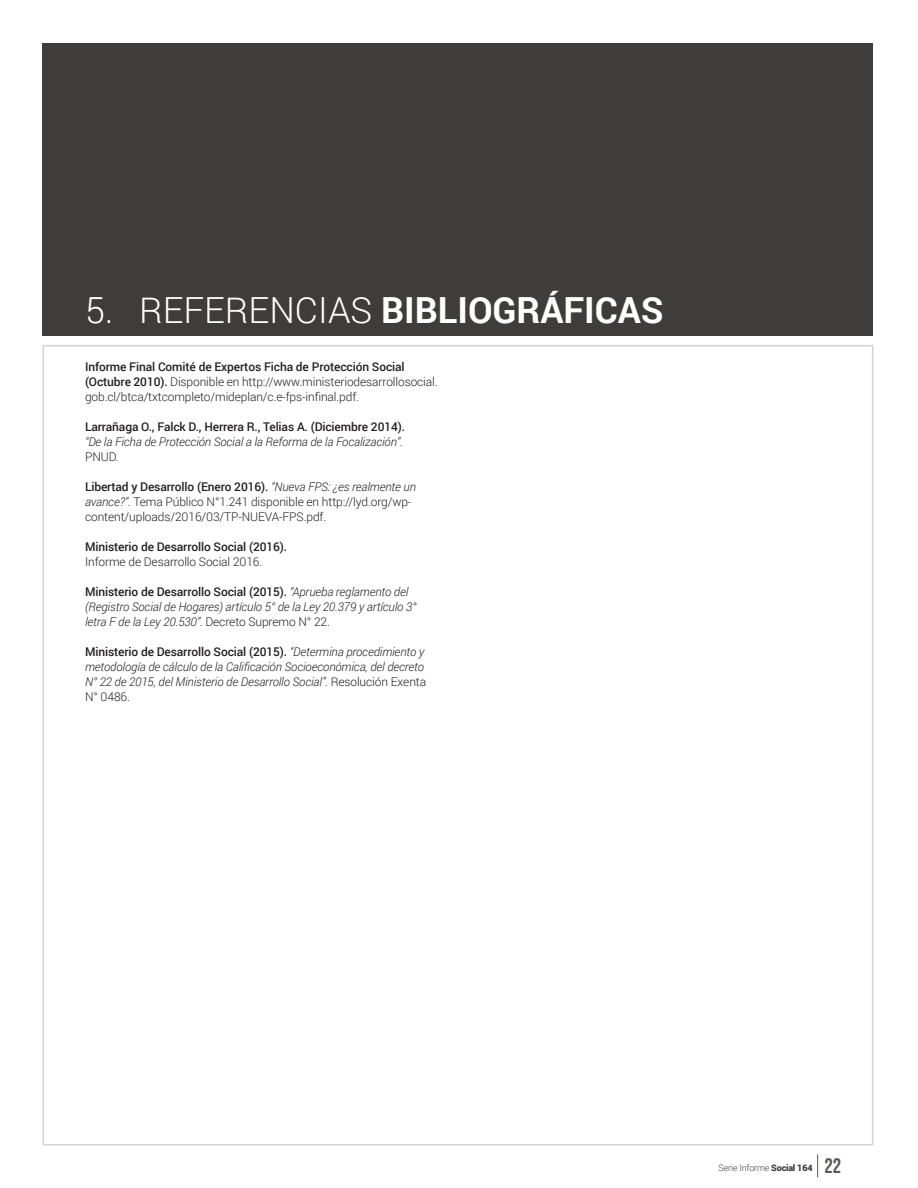
<style>
.page{position:relative;width:918px;height:1188px;background:#fff}
.page>*{position:absolute;margin:0;border:0;box-sizing:border-box;transform-origin:0 0}
.t1{font:700 36px "Roboto";color:#fff}
.t2{font:21px "Bebas Neue";color:#585754}
.t3{font:italic 300 12px/15px "Roboto";letter-spacing:-.01em;color:#231f20}
.t4{font:300 12px/15px "Roboto";letter-spacing:-.01em;color:#231f20}
.t5{font:500 12px "Roboto";letter-spacing:-.01em;color:#231f20}
.t6{font:300 9px "Roboto";letter-spacing:-.02em;color:#3e3d39}
.s1{font-weight:300}
.s2{font-weight:500}
.s3{font-style:italic}
.s4{font-weight:500;font-style:normal}
.s5{font-style:normal}
.s6{font-weight:900}
</style>
<div class="page">
<svg style="left:817px;top:1154px;width:1px;height:23px"></svg>
<div style="left:43px;top:43px;width:830px;height:292px;background:#3e3d39"></div>
<h1 class="t1" style="left:85px;top:284px;width:580px"><span class="s1">5. REFERENCIAS</span> BIBLIOGRÁFICAS</h1>
<p class="t4" style="left:85px;top:359px;width:354px"><span class="s2">Informe Final Comité de Expertos Ficha de Protección Social (Octubre 2010).</span> Disponible en http://www.ministeriodesarrollosocial. gob.cl/btca/txtcompleto/mideplan/c.e-fps-infinal.pdf.</p>
<p class="t5" style="left:85px;top:418px;width:322px">Larrañaga O., Falck D., Herrera R., Telias A. (Diciembre 2014).</p>
<p class="t3" style="left:85px;top:434px;width:319px">“De la Ficha de Protección Social a la Reforma de la Focalización”.</p>
<p class="t4" style="left:85px;top:449px;width:35px">PNUD.</p>
<p class="t4" style="left:85px;top:479px;width:332px"><span class="s2">Libertad y Desarrollo (Enero 2016).</span> <span class="s3">“Nueva FPS: ¿es realmente un avance?”.</span> Tema Público N°1.241 disponible en http://lyd.org/wp&shy;content/uploads/2016/03/TP-NUEVA-FPS.pdf.</p>
<p class="t5" style="left:85px;top:538px;width:204px">Ministerio de Desarrollo Social (2016).</p>
<p class="t4" style="left:85px;top:554px;width:179px">Informe de Desarrollo Social 2016.</p>
<p class="t3" style="left:85px;top:584px;width:333px"><span class="s4">Ministerio de Desarrollo Social (2015).</span> “Aprueba reglamento del (Registro Social de Hogares) artículo 5° de la Ley 20.379 y artículo 3° letra F de la Ley 20.530”. <span class="s5">Decreto Supremo N° 22.</span></p>
<p class="t3" style="left:85px;top:644px;width:343px"><span class="s4">Ministerio de Desarrollo Social (2015).</span> “Determina procedimiento y metodología de cálculo de la Calificación Socioeconómica, del decreto N° 22 de 2015, del Ministerio de Desarrollo Social”. <span class="s5">Resolución Exenta N° 0486.</span></p>
<p class="t6" style="left:719px;top:1162px;width:96px">Serie Informe <span class="s6">Social 164</span></p>
<h2 class="t2" style="left:825px;top:1155px;width:18px">22</h2>
</div>
